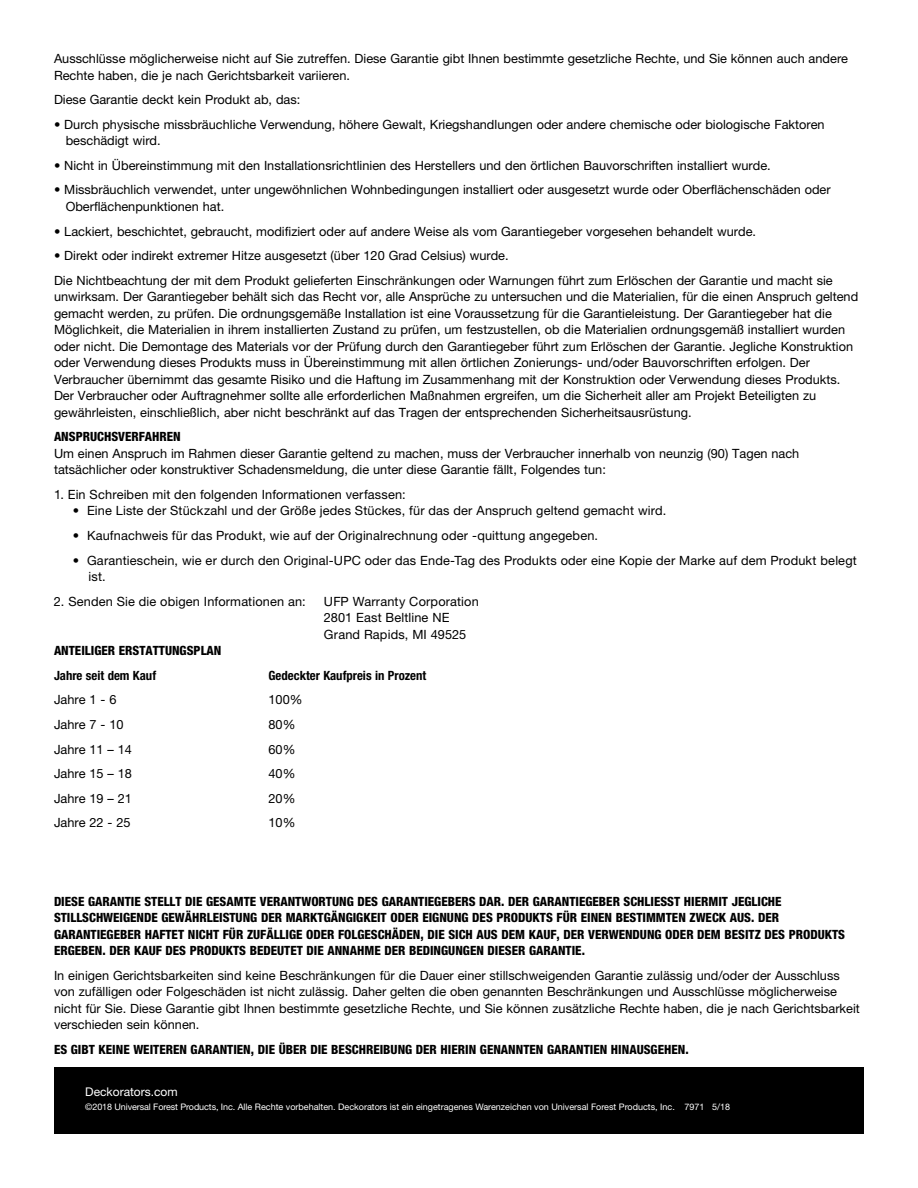
<style>
.page{position:relative;width:918px;height:1188px;background:#fff}
.page>*{position:absolute;margin:0;border:0;box-sizing:border-box;transform-origin:0 0}
.t1{font:12.75px/16.5px "Helvetica Neue LT Std";color:#000}
.t2{font:800 condensed 12.75px/16.5px "Helvetica Neue LT Std";color:#000}
.t3{font:700 condensed 12.75px "Helvetica Neue LT Std";color:#000}
.t4{font:12px "Helvetica Neue LT Std";color:#fff}
.t5{font:9px "Helvetica Neue LT Std";color:#fff}
</style>
<div class="page">
<div style="left:54px;top:1067px;width:810px;height:67px;background:#000"></div>
<p class="t1" style="left:54px;top:50px;width:796px">Ausschlüsse möglicherweise nicht auf Sie zutreffen. Diese Garantie gibt Ihnen bestimmte gesetzliche Rechte, und Sie können auch andere<br>Rechte haben, die je nach Gerichtsbarkeit variieren.</p>
<p class="t1" style="left:54px;top:91px;width:248px">Diese Garantie deckt kein Produkt ab, das:</p>
<p class="t1" style="left:66px;top:116px;width:761px;text-indent:-12px">• Durch physische missbräuchliche Verwendung, höhere Gewalt, Kriegshandlungen oder andere chemische oder biologische Faktoren beschädigt wird.</p>
<p class="t1" style="left:54px;top:157px;width:718px">• Nicht in Übereinstimmung mit den Installationsrichtlinien des Herstellers und den örtlichen Bauvorschriften installiert wurde.</p>
<p class="t1" style="left:66px;top:182px;width:766px;text-indent:-12px">• Missbräuchlich verwendet, unter ungewöhnlichen Wohnbedingungen installiert oder ausgesetzt wurde oder Oberflächenschäden oder<br>Oberflächenpunktionen hat.</p>
<p class="t1" style="left:54px;top:223px;width:704px">• Lackiert, beschichtet, gebraucht, modifiziert oder auf andere Weise als vom Garantiegeber vorgesehen behandelt wurde.</p>
<p class="t1" style="left:54px;top:243px;width:780px;line-height:24.6px">• Direkt oder indirekt extremer Hitze ausgesetzt (über 120 Grad Celsius) wurde.<br>Die Nichtbeachtung der mit dem Produkt gelieferten Einschränkungen oder Warnungen führt zum Erlöschen der Garantie und macht sie</p>
<p class="t1" style="left:54px;top:288px;width:806px">unwirksam. Der Garantiegeber behält sich das Recht vor, alle Ansprüche zu untersuchen und die Materialien, für die einen Anspruch geltend gemacht werden, zu prüfen. Die ordnungsgemäße Installation ist eine Voraussetzung für die Garantieleistung. Der Garantiegeber hat die Möglichkeit, die Materialien in ihrem installierten Zustand zu prüfen, um festzustellen, ob die Materialien ordnungsgemäß installiert wurden oder nicht. Die Demontage des Materials vor der Prüfung durch den Garantiegeber führt zum Erlöschen der Garantie. Jegliche Konstruktion oder Verwendung dieses Produkts muss in Übereinstimmung mit allen örtlichen Zonierungs- und/oder Bauvorschriften erfolgen. Der Verbraucher übernimmt das gesamte Risiko und die Haftung im Zusammenhang mit der Konstruktion oder Verwendung dieses Produkts.<br>Der Verbraucher oder Auftragnehmer sollte alle erforderlichen Maßnahmen ergreifen, um die Sicherheit aller am Projekt Beteiligten zu gewährleisten, einschließlich, aber nicht beschränkt auf das Tragen der entsprechenden Sicherheitsausrüstung.</p>
<p class="t2" style="left:54px;top:428px;width:128px">ANSPRUCHSVERFAHREN</p>
<p class="t1" style="left:54px;top:445px;width:747px">Um einen Anspruch im Rahmen dieser Garantie geltend zu machen, muss der Verbraucher innerhalb von neunzig (90) Tagen nach tatsächlicher oder konstruktiver Schadensmeldung, die unter diese Garantie fällt, Folgendes tun:</p>
<p class="t1" style="left:54px;top:486px;width:353px">1. Ein Schreiben mit den folgenden Informationen verfassen:</p>
<p class="t1" style="left:73px;top:502px;width:595px">• Eine Liste der Stückzahl und der Größe jedes Stückes, für das der Anspruch geltend gemacht wird.</p>
<p class="t1" style="left:73px;top:527px;width:527px">• Kaufnachweis für das Produkt, wie auf der Originalrechnung oder -quittung angegeben.</p>
<p class="t1" style="left:89px;top:552px;width:770px;text-indent:-16px">• Garantieschein, wie er durch den Original-UPC oder das Ende-Tag des Produkts oder eine Kopie der Marke auf dem Produkt belegt ist.</p>
<p class="t1" style="left:54px;top:593px;width:253px">2. Senden Sie die obigen Informationen an:</p>
<p class="t1" style="left:324px;top:593px;width:156px">UFP Warranty Corporation<br>2801 East Beltline NE<br>Grand Rapids, MI 49525</p>
<p class="t2" style="left:54px;top:642px;width:169px">ANTEILIGER ERSTATTUNGSPLAN</p>
<p class="t3" style="left:54px;top:668px;width:104px">Jahre seit dem Kauf</p>
<p class="t3" style="left:269px;top:668px;width:159px">Gedeckter Kaufpreis in Prozent</p>
<p class="t1" style="left:54px;top:691px;width:64px">Jahre 1 - 6</p>
<p class="t1" style="left:269px;top:691px;width:36px">100%</p>
<p class="t1" style="left:54px;top:716px;width:71px">Jahre 7 - 10</p>
<p class="t1" style="left:269px;top:716px;width:28px">80%</p>
<p class="t1" style="left:54px;top:741px;width:80px">Jahre 11 – 14</p>
<p class="t1" style="left:269px;top:741px;width:28px">60%</p>
<p class="t1" style="left:54px;top:765px;width:80px">Jahre 15 – 18</p>
<p class="t1" style="left:269px;top:765px;width:28px">40%</p>
<p class="t1" style="left:54px;top:790px;width:80px">Jahre 19 – 21</p>
<p class="t1" style="left:269px;top:790px;width:28px">20%</p>
<p class="t1" style="left:54px;top:814px;width:78px">Jahre 22 - 25</p>
<p class="t1" style="left:269px;top:814px;width:28px">10%</p>
<p class="t2" style="left:54px;top:893px;width:793px">DIESE GARANTIE STELLT DIE GESAMTE VERANTWORTUNG DES GARANTIEGEBERS DAR. DER GARANTIEGEBER SCHLIESST HIERMIT JEGLICHE STILLSCHWEIGENDE GEWÄHRLEISTUNG DER MARKTGÄNGIGKEIT ODER EIGNUNG DES PRODUKTS FÜR EINEN BESTIMMTEN ZWECK AUS. DER GARANTIEGEBER HAFTET NICHT FÜR ZUFÄLLIGE ODER FOLGESCHÄDEN, DIE SICH AUS DEM KAUF, DER VERWENDUNG ODER DEM BESITZ DES PRODUKTS ERGEBEN. DER KAUF DES PRODUKTS BEDEUTET DIE ANNAHME DER BEDINGUNGEN DIESER GARANTIE.</p>
<p class="t1" style="left:54px;top:967px;width:807px">In einigen Gerichtsbarkeiten sind keine Beschränkungen für die Dauer einer stillschweigenden Garantie zulässig und/oder der Ausschluss von zufälligen oder Folgeschäden ist nicht zulässig. Daher gelten die oben genannten Beschränkungen und Ausschlüsse möglicherweise nicht für Sie. Diese Garantie gibt Ihnen bestimmte gesetzliche Rechte, und Sie können zusätzliche Rechte haben, die je nach Gerichtsbarkeit verschieden sein können.</p>
<p class="t2" style="left:54px;top:1041px;width:636px">ES GIBT KEINE WEITEREN GARANTIEN, DIE ÜBER DIE BESCHREIBUNG DER HIERIN GENANNTEN GARANTIEN HINAUSGEHEN.</p>
<p class="t4" style="left:85px;top:1085px;width:94px">Deckorators.com</p>
<p class="t5" style="left:85px;top:1101px;width:646px">©2018 Universal Forest Products, Inc. Alle Rechte vorbehalten. Deckorators ist ein eingetragenes Warenzeichen von Universal Forest Products, Inc. 7971 5/18</p>
</div>
